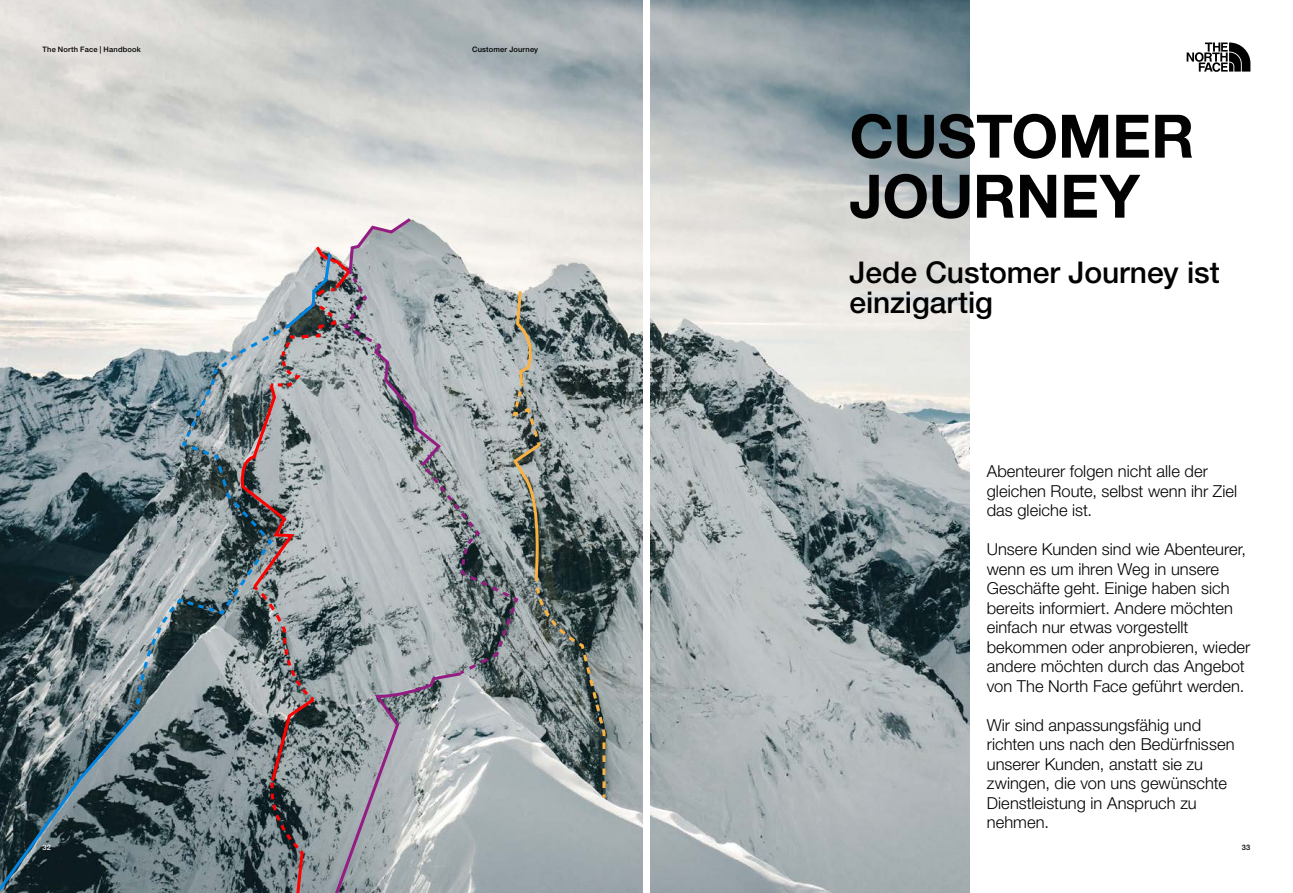
<style>
.page{position:relative;width:1293px;height:893px;background:#fff}
.page>*{position:absolute;margin:0;border:0;box-sizing:border-box;transform-origin:0 0}
.t1{font:700 60px/60px "Helvetica Neue LT Std";letter-spacing:-.005em;color:#020203}
.t2{font:500 30px/30px "Helvetica Neue LT Std";letter-spacing:-.005em;color:#020203}
.t3{font:300 16.5px/19.5px "Helvetica Neue LT Std";letter-spacing:.005em;color:#020203}
.t4{font:500 7.5px "Helvetica Neue LT Std";letter-spacing:.025em;color:#020203}
.t5{font:500 7.5px "Helvetica Neue LT Std";letter-spacing:.025em;color:#000}
.t6{font:500 7.5px "Helvetica Neue LT Std";color:#fff}
</style>
<div class="page">
<svg style="left:1186px;top:43px;width:64px;height:29px"></svg>
<img style="left:651px;top:0;width:318px;height:893px">
<img style="left:0;top:0;width:642px;height:893px">
<svg style="left:0;top:215px;width:607px;height:678px;background:#91989b"></svg>
<p class="t4" style="left:43px;top:44px;width:100px">The North Face | Handbook</p>
<p class="t6" style="left:43px;top:843px;width:10px">32</p>
<p class="t5" style="left:472px;top:44px;width:68px">Customer Journey</p>
<h1 class="t1" style="left:849px;top:105px;width:346px">CUSTOMER<br>JOURNEY</h1>
<h2 class="t2" style="left:849px;top:257px;width:372px">Jede Customer Journey ist einzigartig</h2>
<p class="t3" style="left:986px;top:461px;width:252px">Abenteurer folgen nicht alle der gleichen Route, selbst wenn ihr Ziel das gleiche ist.</p>
<p class="t3" style="left:986px;top:539px;width:265px">Unsere Kunden sind wie Abenteurer, wenn es um ihren Weg in unsere Geschäfte geht. Einige haben sich bereits informiert. Andere möchten einfach nur etwas vorgestellt bekommen oder anprobieren, wieder andere möchten durch das Angebot von The North Face geführt werden.</p>
<p class="t3" style="left:986px;top:715px;width:249px">Wir sind anpassungsfähig und richten uns nach den Bedürfnissen unserer Kunden, anstatt sie zu zwingen, die von uns gewünschte<br>Dienstleistung in Anspruch zu nehmen.</p>
<p class="t5" style="left:1242px;top:843px;width:10px">33</p>
</div>
